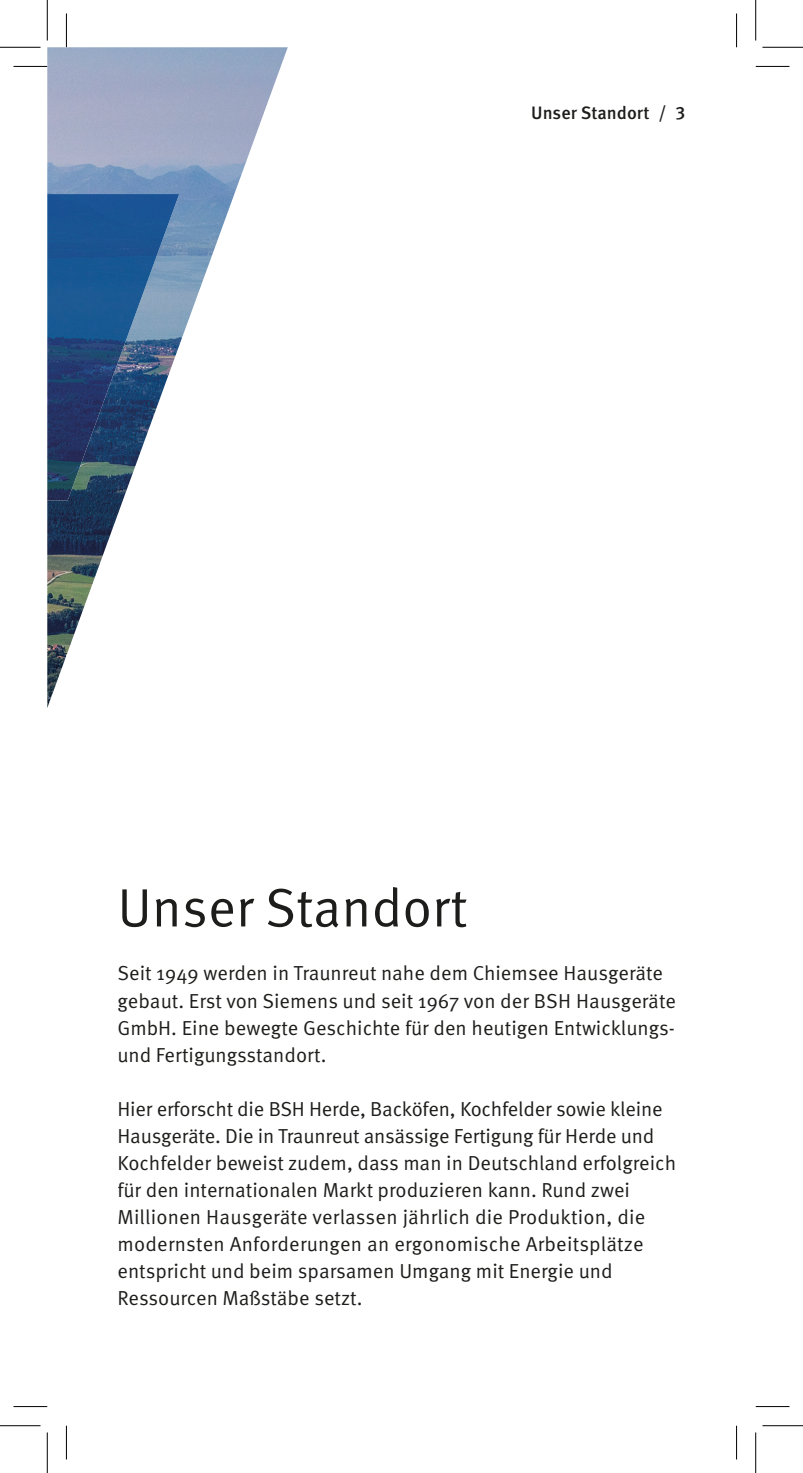
<style>
.page{position:relative;width:803px;height:1473px;background:#fff}
.page>*{position:absolute;margin:0;border:0;box-sizing:border-box;transform-origin:0 0}
.t1{font:54px "Meta OT Norm";color:#1d1d1b}
.t2{font:20.25px/27px "Meta OT Norm";color:#1d1d1b}
.t3{font:500 18px "Meta OT";color:#1d1d1b}
</style>
<div class="page">
<img style="left:47px;top:47px;width:241px;height:661px">
<img style="left:47px;top:194px;width:132px;height:306px">
<hr style="left:14px;top:66px;width:33px;height:1px;background:#000">
<hr style="left:755px;top:66px;width:34px;height:1px;background:#000">
<hr style="left:14px;top:1405px;width:33px;height:1px;background:#000">
<hr style="left:755px;top:1405px;width:34px;height:1px;background:#000">
<hr style="left:66px;top:13px;width:1px;height:34px;background:#000">
<hr style="left:66px;top:1425px;width:1px;height:34px;background:#000">
<hr style="left:736px;top:13px;width:1px;height:34px;background:#000">
<hr style="left:736px;top:1425px;width:1px;height:34px;background:#000">
<hr style="left:0;top:47px;width:40px;height:1px;background:#000">
<hr style="left:762px;top:47px;width:40px;height:1px;background:#000">
<hr style="left:0;top:1425px;width:40px;height:1px;background:#000">
<hr style="left:762px;top:1425px;width:40px;height:1px;background:#000">
<hr style="left:47px;top:0;width:1px;height:40px;background:#000">
<hr style="left:47px;top:1432px;width:1px;height:40px;background:#000">
<hr style="left:755px;top:0;width:1px;height:40px;background:#000">
<hr style="left:755px;top:1432px;width:1px;height:40px;background:#000">
<p class="t3" style="left:531px;top:101px;width:156px">Unser Standort / 3</p>
<h1 class="t1" style="left:117px;top:875px;width:351px">Unser Standort</h1>
<p class="t2" style="left:117px;top:960px;width:560px">Seit 1949 werden in Traunreut nahe dem Chiemsee Hausgeräte gebaut. Erst von Siemens und seit 1967 von der BSH Hausgeräte GmbH. Eine bewegte Geschichte für den heutigen Entwicklungs&shy;und Fertigungsstandort.</p>
<p class="t2" style="left:117px;top:1095px;width:560px">Hier erforscht die BSH Herde, Backöfen, Kochfelder sowie kleine Hausgeräte. Die in Traunreut ansässige Fertigung für Herde und Kochfelder beweist zudem, dass man in Deutschland erfolgreich für den internationalen Markt produzieren kann. Rund zwei Millionen Hausgeräte verlassen jährlich die Produktion, die modernsten Anforderungen an ergonomische Arbeitsplätze entspricht und beim sparsamen Umgang mit Energie und Ressourcen Maßstäbe setzt.</p>
</div>
